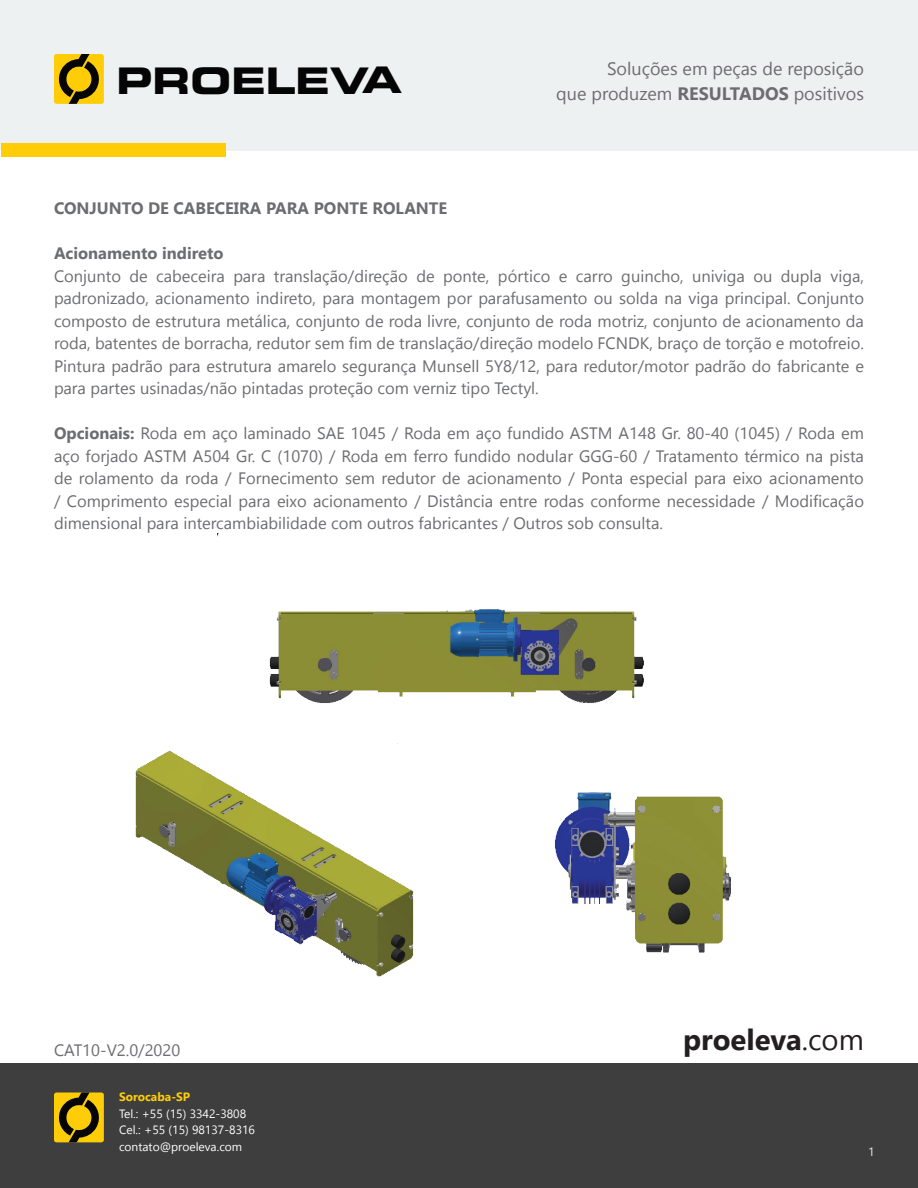
<style>
.page{position:relative;width:918px;height:1188px;background:#fff}
.page>*{position:absolute;margin:0;border:0;box-sizing:border-box;transform-origin:0 0}
.t1{font:36.6px "Eurostile LT Std Bold Ex 2";color:#040504}
.t2{font:700 29.25px "Gadugi";color:#231f20}
.t3{font:18px/25.5px "Gadugi";color:#6c6d70;text-align:right}
.t4{font:16.5px/22.5px "Gadugi";color:#6c6d70;text-align:justify}
.t5{font:700 16.5px "Gadugi";color:#6c6d70}
.t6{font:12px/16.5px "Gadugi";color:#fff}
.t7{font:700 12px "Gadugi";color:#fecd08}
.t8{font:12px "Gadugi";color:#e6e7e9}
.s1{font-weight:700}
.s2{font-weight:400}
</style>
<div class="page">
<div style="left:0;top:0;width:918px;height:150px;background:#edf1f1"></div>
<div style="left:0;top:1063px;width:918px;height:125px;background:#3e3e3f"></div>
<div style="left:54px;top:54px;width:50px;height:50px;background:#fecd08;border-radius:3px"></div>
<svg style="left:56px;top:54px;width:46px;height:50px"></svg>
<div style="left:1px;top:144px;width:224px;height:13px;background:#fecd08"></div>
<div style="left:54px;top:1093px;width:50px;height:49px;background:#fecd08;border-radius:3px"></div>
<svg style="left:58px;top:1093px;width:41px;height:49px"></svg>
<img style="left:135px;top:750px;width:267px;height:227px">
<img style="left:218px;top:533px;width:426px;height:243px">
<img style="left:402px;top:743px;width:329px;height:221px">
<h1 class="t1" style="left:116px;top:55px;width:287px">PROELEVA</h1>
<p class="t3" style="left:556px;top:55px;width:309px">Soluções em peças de reposição<br>que produzem <span class="s1">RESULTADOS</span> positivos</p>
<p class="t5" style="left:54px;top:198px;width:395px">CONJUNTO DE CABECEIRA PARA PONTE ROLANTE</p>
<p class="t5" style="left:54px;top:243px;width:171px">Acionamento indireto</p>
<p class="t4" style="left:54px;top:264px;width:812px">Conjunto de cabeceira para translação/direção de ponte, pórtico e carro guincho, univiga ou dupla viga, padronizado, acionamento indireto, para montagem por parafusamento ou solda na viga principal. Conjunto composto de estrutura metálica, conjunto de roda livre, conjunto de roda motriz, conjunto de acionamento da roda, batentes de borracha, redutor sem fim de translação/direção modelo FCNDK, braço de torção e motofreio.<br>Pintura padrão para estrutura amarelo segurança Munsell 5Y8/12, para redutor/motor padrão do fabricante e para partes usinadas/não pintadas proteção com verniz tipo Tectyl.</p>
<p class="t4" style="left:54px;top:422px;width:812px"><span class="s1">Opcionais:</span> Roda em aço laminado SAE 1045 / Roda em aço fundido ASTM A148 Gr. 80-40 (1045) / Roda em aço forjado ASTM A504 Gr. C (1070) / Roda em ferro fundido nodular GGG-60 / Tratamento térmico na pista de rolamento da roda / Fornecimento sem redutor de acionamento / Ponta especial para eixo acionamento / Comprimento especial para eixo acionamento / Distância entre rodas conforme necessidade / Modificação dimensional para intercambiabilidade com outros fabricantes / Outros sob consulta.</p>
<p class="t4" style="left:54px;top:1039px;width:128px">CAT10-V2.0/2020</p>
<p class="t7" style="left:119px;top:1090px;width:73px">Sorocaba-SP</p>
<p class="t6" style="left:119px;top:1105px;width:138px">Tel.: +55 (15) 3342-3808<br>Cel.: +55 (15) 98137-8316 contato@proeleva.com</p>
<h2 class="t2" style="left:683px;top:1022px;width:182px">proeleva<span class="s2">.com</span></h2>
<p class="t8" style="left:868px;top:1145px;width:8px">1</p>
</div>
